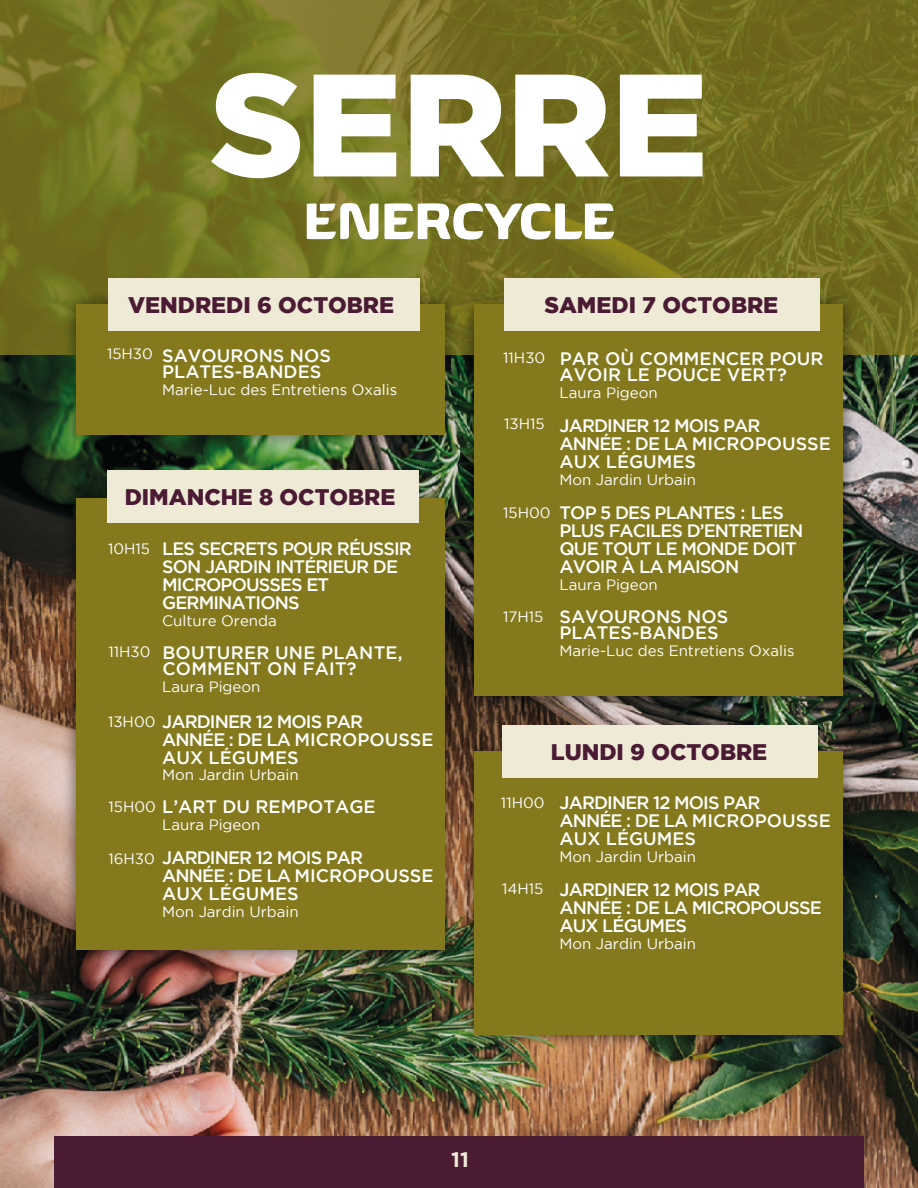
<style>
.page{position:relative;width:918px;height:1188px;background:#fff}
.page>*{position:absolute;margin:0;border:0;box-sizing:border-box;transform-origin:0 0}
.t1{font:900 145.5px "Gotham";color:#fff}
.t2{font:900 22.5px "Gotham";color:#4a1b33}
.t3{font:700 21px "Gotham";color:#eeead6}
.t4{font:500 18px/18px "Gotham";letter-spacing:-.05em;color:#fff}
.t5{font:500 18px/16.5px "Gotham";color:#fff}
.t6{font:500 18px/16.5px "Gotham";letter-spacing:.015em;color:#fff}
.t7{font:15px "Gotham";color:#fff}
.s1{font-weight:400;font-size:15px}
</style>
<div class="page">
<img style="left:0;top:354px;width:918px;height:834px">
<svg style="left:0;top:0;width:918px;height:354px;fill:#6f6d1e"></svg>
<div style="left:459px;top:289px;width:398px;height:422px;background:#000;opacity:.6"></div>
<div style="left:474px;top:304px;width:368px;height:391px;background:#847a1d"></div>
<div style="left:459px;top:737px;width:398px;height:312px;background:#000;opacity:.6"></div>
<div style="left:474px;top:752px;width:368px;height:283px;background:#847a1d"></div>
<div style="left:504px;top:278px;width:315px;height:52px;background:#eeead6"></div>
<div style="left:502px;top:726px;width:315px;height:52px;background:#eeead6"></div>
<div style="left:61px;top:289px;width:398px;height:160px;background:#000;opacity:.6"></div>
<div style="left:76px;top:304px;width:368px;height:130px;background:#847a1d"></div>
<div style="left:61px;top:483px;width:398px;height:481px;background:#000;opacity:.6"></div>
<div style="left:76px;top:498px;width:368px;height:452px;background:#847a1d"></div>
<div style="left:108px;top:278px;width:311px;height:52px;background:#eeead6"></div>
<div style="left:107px;top:471px;width:311px;height:52px;background:#eeead6"></div>
<div style="left:54px;top:1136px;width:810px;height:52px;background:#4a1b33"></div>
<svg style="left:384px;top:203px;width:230px;height:37px"></svg>
<svg style="left:307px;top:203px;width:71px;height:37px"></svg>
<h1 class="t1" style="left:210px;top:41px;width:500px">SERRE</h1>
<p class="t2" style="left:128px;top:292px;width:268px">VENDREDI 6 OCTOBRE</p>
<p class="t2" style="left:544px;top:292px;width:235px">SAMEDI 7 OCTOBRE</p>
<p class="t7" style="left:107px;top:346px;width:47px">15H30</p>
<p class="t5" style="left:560px;top:350px;width:266px">PAR OÙ COMMENCER POUR<br>AVOIR LE POUCE VERT?</p>
<p class="t7" style="left:560px;top:384px;width:100px">Laura Pigeon</p>
<p class="t4" style="left:560px;top:417px;width:273px">JARDINER 12 MOIS PAR<br>ANNÉE : DE LA MICROPOUSSE<br>AUX LÉGUMES</p>
<p class="t7" style="left:560px;top:471px;width:138px">Mon Jardin Urbain</p>
<p class="t4" style="left:560px;top:504px;width:245px">TOP 5 DES PLANTES : LES<br>PLUS FACILES D’ENTRETIEN<br>QUE TOUT LE MONDE DOIT<br>AVOIR À LA MAISON</p>
<p class="t7" style="left:560px;top:576px;width:100px">Laura Pigeon</p>
<p class="t5" style="left:560px;top:608px;width:170px">SAVOURONS NOS<br>PLATES-BANDES</p>
<p class="t7" style="left:560px;top:642px;width:236px">Marie-Luc des Entretiens Oxalis</p>
<p class="t5" style="left:162px;top:347px;width:170px">SAVOURONS NOS</p>
<p class="t7" style="left:503px;top:350px;width:44px">11H30</p>
<p class="t5" style="left:162px;top:363px;width:161px">PLATES-BANDES</p>
<p class="t7" style="left:162px;top:381px;width:236px">Marie-Luc des Entretiens Oxalis</p>
<p class="t7" style="left:504px;top:415px;width:42px">13H15</p>
<p class="t2" style="left:125px;top:484px;width:272px">DIMANCHE 8 OCTOBRE</p>
<p class="t7" style="left:503px;top:504px;width:49px">15H00</p>
<p class="t4" style="left:162px;top:539px;width:251px;text-indent:-54px"><span class="s1">10H15</span> LES SECRETS POUR RÉUSSIR<br>SON JARDIN INTÉRIEUR DE<br>MICROPOUSSES ET<br>GERMINATIONS</p>
<p class="t7" style="left:162px;top:612px;width:116px">Culture Orenda</p>
<p class="t6" style="left:162px;top:644px;width:242px">BOUTURER UNE PLANTE,<br>COMMENT ON FAIT?</p>
<p class="t7" style="left:162px;top:678px;width:100px">Laura Pigeon</p>
<p class="t4" style="left:162px;top:712px;width:273px">JARDINER 12 MOIS PAR<br>ANNÉE : DE LA MICROPOUSSE<br>AUX LÉGUMES</p>
<p class="t7" style="left:162px;top:767px;width:138px">Mon Jardin Urbain</p>
<p class="t5" style="left:162px;top:798px;width:215px">L’ART DU REMPOTAGE</p>
<p class="t7" style="left:162px;top:816px;width:100px">Laura Pigeon</p>
<p class="t4" style="left:162px;top:848px;width:273px">JARDINER 12 MOIS PAR<br>ANNÉE : DE LA MICROPOUSSE<br>AUX LÉGUMES</p>
<p class="t7" style="left:162px;top:903px;width:138px">Mon Jardin Urbain</p>
<p class="t7" style="left:503px;top:609px;width:42px">17H15</p>
<p class="t7" style="left:108px;top:644px;width:44px">11H30</p>
<p class="t7" style="left:108px;top:713px;width:49px">13H00</p>
<p class="t2" style="left:551px;top:739px;width:218px">LUNDI 9 OCTOBRE</p>
<p class="t4" style="left:560px;top:793px;width:273px">JARDINER 12 MOIS PAR<br>ANNÉE : DE LA MICROPOUSSE<br>AUX LÉGUMES</p>
<p class="t7" style="left:560px;top:848px;width:138px">Mon Jardin Urbain</p>
<p class="t4" style="left:560px;top:880px;width:264px">JARDINER 12 MOIS PAR<br>ANNÉE : DE LA MICROPOUSSE<br>AUX LÉGUMES</p>
<p class="t7" style="left:560px;top:935px;width:138px">Mon Jardin Urbain</p>
<p class="t7" style="left:501px;top:794px;width:45px">11H00</p>
<p class="t7" style="left:108px;top:799px;width:49px">15H00</p>
<p class="t7" style="left:108px;top:850px;width:48px">16H30</p>
<p class="t7" style="left:502px;top:880px;width:43px">14H15</p>
<p class="t3" style="left:451px;top:1148px;width:19px">11</p>
</div>
